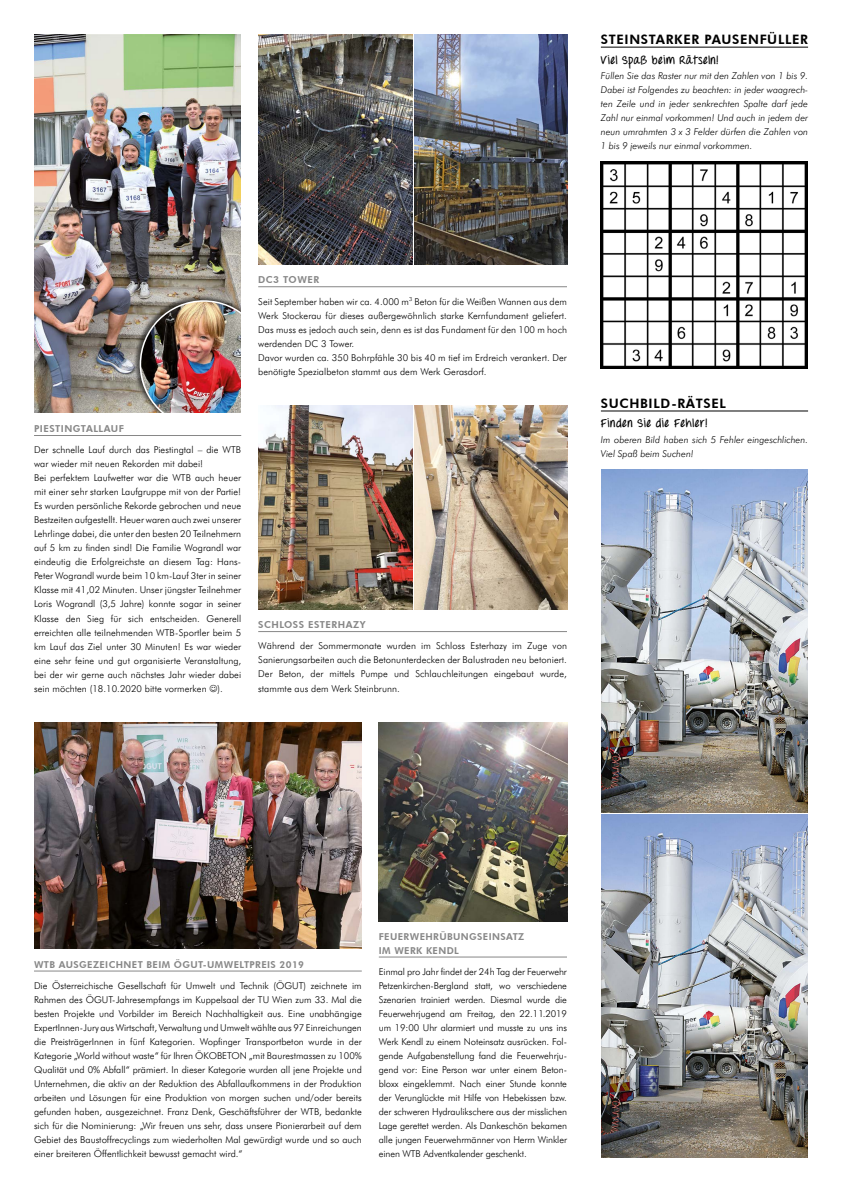
<style>
.page{position:relative;width:842px;height:1191px;background:#fff}
.page>*{position:absolute;margin:0;border:0;box-sizing:border-box;transform-origin:0 0}
.t1{font:800 13px "Futura BT";letter-spacing:.05em;color:#000}
.t2{font:700 11.5px "Throw My Hands Upinthe Air";letter-spacing:.05em;color:#000}
.t3{font:800 9.6px "Futura BT";letter-spacing:.05em;color:#878787}
.t4{font:300 9.5px/14px "Futura BT";letter-spacing:.005em;color:#000;text-align:justify}
.t5{font:italic 300 9.5px/14px "Futura BT";color:#000;text-align:justify}
.t6{font:800 9.5px/14px "Futura BT";letter-spacing:.04em;color:#878787}
</style>
<div class="page">
<hr style="left:601px;top:47px;width:207px;height:1px;background:#000">
<hr style="left:601px;top:410px;width:207px;height:1px;background:#000">
<img style="left:601px;top:469px;width:207px;height:343px">
<img style="left:601px;top:161px;width:206px;height:207px">
<img style="left:34px;top:34px;width:207px;height:379px">
<div style="left:133px;top:294px;width:138px;height:138px;background:#000;opacity:.6"></div>
<img style="left:140px;top:301px;width:101px;height:112px">
<div style="left:241px;top:28px;width:29px;height:397px;background:#fff"></div>
<div style="left:22px;top:413px;width:242px;height:27px;background:#fff"></div>
<hr style="left:34px;top:435px;width:207px;height:1px;background:#878787">
<hr style="left:258px;top:286px;width:309px;height:1px;background:#878787">
<hr style="left:258px;top:631px;width:309px;height:1px;background:#878787">
<img style="left:34px;top:722px;width:328px;height:226px">
<hr style="left:34px;top:970px;width:328px;height:1px;background:#878787">
<img style="left:379px;top:722px;width:188px;height:199px">
<hr style="left:379px;top:956px;width:188px;height:1px;background:#878787">
<img style="left:258px;top:34px;width:309px;height:231px">
<img style="left:258px;top:406px;width:309px;height:203px">
<img style="left:601px;top:814px;width:207px;height:343px">
<h1 class="t1" style="left:601px;top:31px;width:209px">STEINSTARKER PAUSENFÜLLER</h1>
<p class="t2" style="left:601px;top:52px;width:119px">Viel Spaß beim Rätseln!</p>
<p class="t5" style="left:601px;top:69px;width:209px">Füllen Sie das Raster nur mit den Zahlen von 1 bis 9.<br>Dabei ist Folgendes zu beachten: in jeder waagrech&shy;ten Zeile und in jeder senkrechten Spalte darf jede Zahl nur einmal vorkommen! Und auch in jedem der neun umrahmten 3 x 3 Felder dürfen die Zahlen von 1 bis 9 jeweils nur einmal vorkommen.</p>
<p class="t3" style="left:258px;top:274px;width:63px">DC3 TOWER</p>
<p class="t4" style="left:258px;top:294px;width:310px;text-align:left">Seit September haben wir ca. 4.000 m<sup>3</sup> Beton für die Weißen Wannen aus dem Werk Stockerau für dieses außergewöhnlich starke Kernfundament geliefert.<br>Das muss es jedoch auch sein, denn es ist das Fundament für den 100 m hoch werdenden DC 3 Tower.<br>Davor wurden ca. 350 Bohrpfähle 30 bis 40 m tief im Erdreich verankert. Der benötigte Spezialbeton stammt aus dem Werk Gerasdorf.</p>
<p class="t3" style="left:34px;top:423px;width:92px">PIESTINGTALLAUF</p>
<p class="t4" style="left:34px;top:443px;width:209px;text-align:left">Der schnelle Lauf durch das Piestingtal – die WTB war wieder mit neuen Rekorden mit dabei!<br>Bei perfektem Laufwetter war die WTB auch heuer mit einer sehr starken Laufgruppe mit von der Partie!<br>Es wurden persönliche Rekorde gebrochen und neue Bestzeiten aufgestellt. Heuer waren auch zwei unserer Lehrlinge dabei, die unter den besten 20 Teilnehmern auf 5 km zu finden sind! Die Familie Wograndl war eindeutig die Erfolgreichste an diesem Tag: Hans-Peter Wograndl wurde beim 10 km-Lauf 3ter in seiner Klasse mit 41,02 Minuten. Unser jüngster Teilnehmer Loris Wograndl (3,5 Jahre) konnte sogar in seiner Klasse den Sieg für sich entscheiden. Generell erreichten alle teilnehmenden WTB-Sportler beim 5 km Lauf das Ziel unter 30 Minuten! Es war wieder eine sehr feine und gut organisierte Veranstaltung, bei der wir gerne auch nächstes Jahr wieder dabei sein möchten (18.10.2020 bitte vormerken ).</p>
<p class="t3" style="left:258px;top:619px;width:109px">SCHLOSS ESTERHAZY</p>
<p class="t4" style="left:258px;top:639px;width:310px">Während der Sommermonate wurden im Schloss Esterhazy im Zuge von Sanierungsarbeiten auch die Betonunterdecken der Balustraden neu betoniert.<br>Der Beton, der mittels Pumpe und Schlauchleitungen eingebaut wurde, stammte aus dem Werk Steinbrunn.</p>
<h1 class="t1" style="left:601px;top:395px;width:127px">SUCHBILD-RÄTSEL</h1>
<p class="t2" style="left:601px;top:416px;width:108px">Finden Sie die Fehler!</p>
<p class="t5" style="left:601px;top:432px;width:209px">Im oberen Bild haben sich 5 Fehler eingeschlichen.<br>Viel Spaß beim Suchen!</p>
<p class="t6" style="left:34px;top:957px;width:271px">WTB AUSGEZEICHNET BEIM ÖGUT-UMWELTPREIS 2019</p>
<p class="t4" style="left:34px;top:978px;width:329px">Die Österreichische Gesellschaft für Umwelt und Technik (ÖGUT) zeichnete im Rahmen des ÖGUT-Jahresempfangs im Kuppelsaal der TU Wien zum 33. Mal die besten Projekte und Vorbilder im Bereich Nachhaltigkeit aus. Eine unabhängige ExpertInnen-Jury aus Wirtschaft, Verwaltung und Umwelt wählte aus 97 Einreichungen die PreisträgerInnen in fünf Kategorien. Wopfinger Transportbeton wurde in der Kategorie „World without waste“ für Ihren ÖKOBETON „mit Baurestmassen zu 100% Qualität und 0% Abfall“ prämiert. In dieser Kategorie wurden all jene Projekte und Unternehmen, die aktiv an der Reduktion des Abfallaufkommens in der Produktion arbeiten und Lösungen für eine Produktion von morgen suchen und/oder bereits gefunden haben, ausgezeichnet. Franz Denk, Geschäftsführer der WTB, bedankte sich für die Nominierung: „Wir freuen uns sehr, dass unsere Pionierarbeit auf dem Gebiet des Baustoffrecyclings zum wiederholten Mal gewürdigt wurde und so auch einer breiteren Öffentlichkeit bewusst gemacht wird.“</p>
<p class="t6" style="left:379px;top:929px;width:147px">FEUERWEHRÜBUNGSEINSATZ<br>IM WERK KENDL</p>
<p class="t4" style="left:379px;top:964px;width:190px">Einmal pro Jahr findet der 24h Tag der Feuerwehr Petzenkirchen-Bergland statt, wo verschiedene Szenarien trainiert werden. Diesmal wurde die Feuerwehrjugend am Freitag, den 22.11.2019 um 19:00 Uhr alarmiert und musste zu uns ins Werk Kendl zu einem Noteinsatz ausrücken. Fol&shy;gende Aufgabenstellung fand die Feuerwehrju&shy;gend vor: Eine Person war unter einem Beton&shy;bloxx eingeklemmt. Nach einer Stunde konnte der Verunglückte mit Hilfe von Hebekissen bzw. der schweren Hydraulikschere aus der misslichen Lage gerettet werden. Als Dankeschön bekamen alle jungen Feuerwehrmänner von Herrn Winkler einen WTB Adventkalender geschenkt.</p>
</div>
